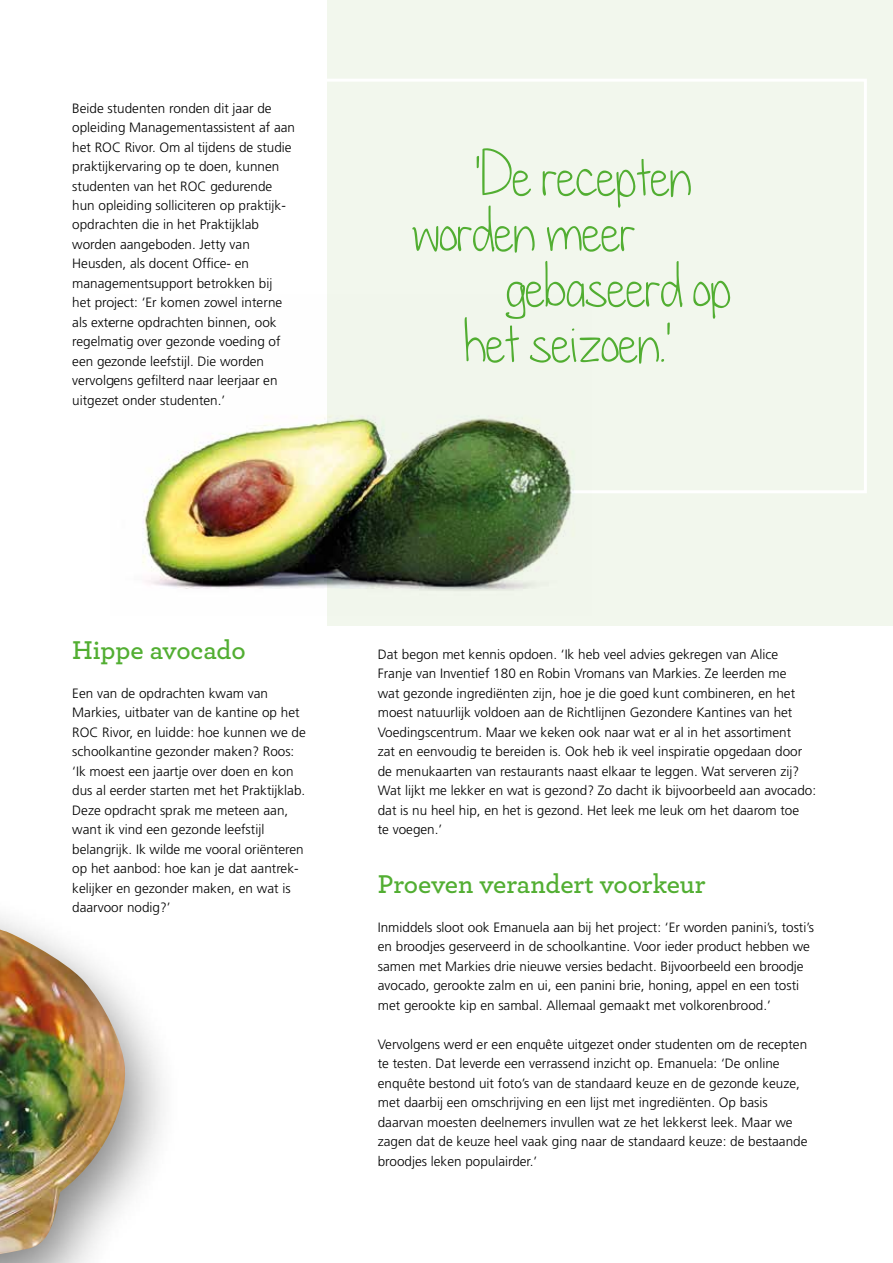
<style>
.page{position:relative;width:893px;height:1263px;background:#fff}
.page>*{position:absolute;margin:0;border:0;box-sizing:border-box;transform-origin:0 0}
.t1{font:58.5px "dandelioninthespring";color:#52ae32}
.t2{font:600 27px "Archer";color:#52ae32}
.t3{font:300 13.5px/19.5px "Frutiger";color:#000}
</style>
<div class="page">
<div style="left:0;top:878px;width:185px;height:385px;background:#000;opacity:.5"></div>
<img style="left:0;top:929px;width:126px;height:325px">
<div style="left:327px;top:0;width:566px;height:625px;background:#f2f7ed"></div>
<div style="left:315px;top:79px;width:552px;height:414px;border:3px solid #fff"></div>
<img style="left:142px;top:295px;width:449px;height:296px">
<p class="t3" style="left:72px;top:98px;width:224px">Beide studenten ronden dit jaar de opleiding Managementassistent af aan het ROC Rivor. Om al tijdens de studie praktijkervaring op te doen, kunnen studenten van het ROC gedurende hun opleiding solliciteren op praktijk&shy;opdrachten die in het Praktijklab worden aangeboden. Jetty van Heusden, als docent Office- en managementsupport betrokken bij<br>het project: ‘Er komen zowel interne als externe opdrachten binnen, ook regelmatig over gezonde voeding of een gezonde leefstijl. Die worden vervolgens gefilterd naar leerjaar en uitgezet onder studenten.’</p>
<h1 class="t1" style="left:475px;top:135px;width:218px">'De recepten</h1>
<h1 class="t1" style="left:412px;top:191px;width:225px">worden meer</h1>
<h1 class="t1" style="left:507px;top:247px;width:226px">gebaseerd op</h1>
<h1 class="t1" style="left:465px;top:302px;width:209px">het seizoen.'</h1>
<h2 class="t2" style="left:72px;top:629px;width:175px">Hippe avocado</h2>
<p class="t3" style="left:72px;top:683px;width:235px">Een van de opdrachten kwam van Markies, uitbater van de kantine op het ROC Rivor, en luidde: hoe kunnen we de schoolkantine gezonder maken? Roos: ‘Ik moest een jaartje over doen en kon dus al eerder starten met het Praktijklab.<br>Deze opdracht sprak me meteen aan, want ik vind een gezonde leefstijl belangrijk. Ik wilde me vooral oriënteren op het aanbod: hoe kan je dat aantrek&shy;kelijker en gezonder maken, en wat is daarvoor nodig?’</p>
<p class="t3" style="left:378px;top:644px;width:440px">Dat begon met kennis opdoen. ‘Ik heb veel advies gekregen van Alice<br>Franje van Inventief 180 en Robin Vromans van Markies. Ze leerden me<br>wat gezonde ingrediënten zijn, hoe je die goed kunt combineren, en het moest natuurlijk voldoen aan de Richtlijnen Gezondere Kantines van het Voedingscentrum. Maar we keken ook naar wat er al in het assortiment<br>zat en eenvoudig te bereiden is. Ook heb ik veel inspiratie opgedaan door de menukaarten van restaurants naast elkaar te leggen. Wat serveren zij?<br>Wat lijkt me lekker en wat is gezond? Zo dacht ik bijvoorbeeld aan avocado: dat is nu heel hip, en het is gezond. Het leek me leuk om het daarom toe<br>te voegen.’</p>
<h2 class="t2" style="left:378px;top:863px;width:330px">Proeven verandert voorkeur</h2>
<p class="t3" style="left:378px;top:917px;width:438px">Inmiddels sloot ook Emanuela aan bij het project: ‘Er worden panini’s, tosti’s en broodjes geserveerd in de schoolkantine. Voor ieder product hebben we samen met Markies drie nieuwe versies bedacht. Bijvoorbeeld een broodje avocado, gerookte zalm en ui, een panini brie, honing, appel en een tosti met gerookte kip en sambal. Allemaal gemaakt met volkorenbrood.’</p>
<p class="t3" style="left:378px;top:1034px;width:431px">Vervolgens werd er een enquête uitgezet onder studenten om de recepten te testen. Dat leverde een verrassend inzicht op. Emanuela: ‘De online enquête bestond uit foto’s van de standaard keuze en de gezonde keuze, met daarbij een omschrijving en een lijst met ingrediënten. Op basis daarvan moesten deelnemers invullen wat ze het lekkerst leek. Maar we zagen dat de keuze heel vaak ging naar de standaard keuze: de bestaande broodjes leken populairder.’</p>
</div>
